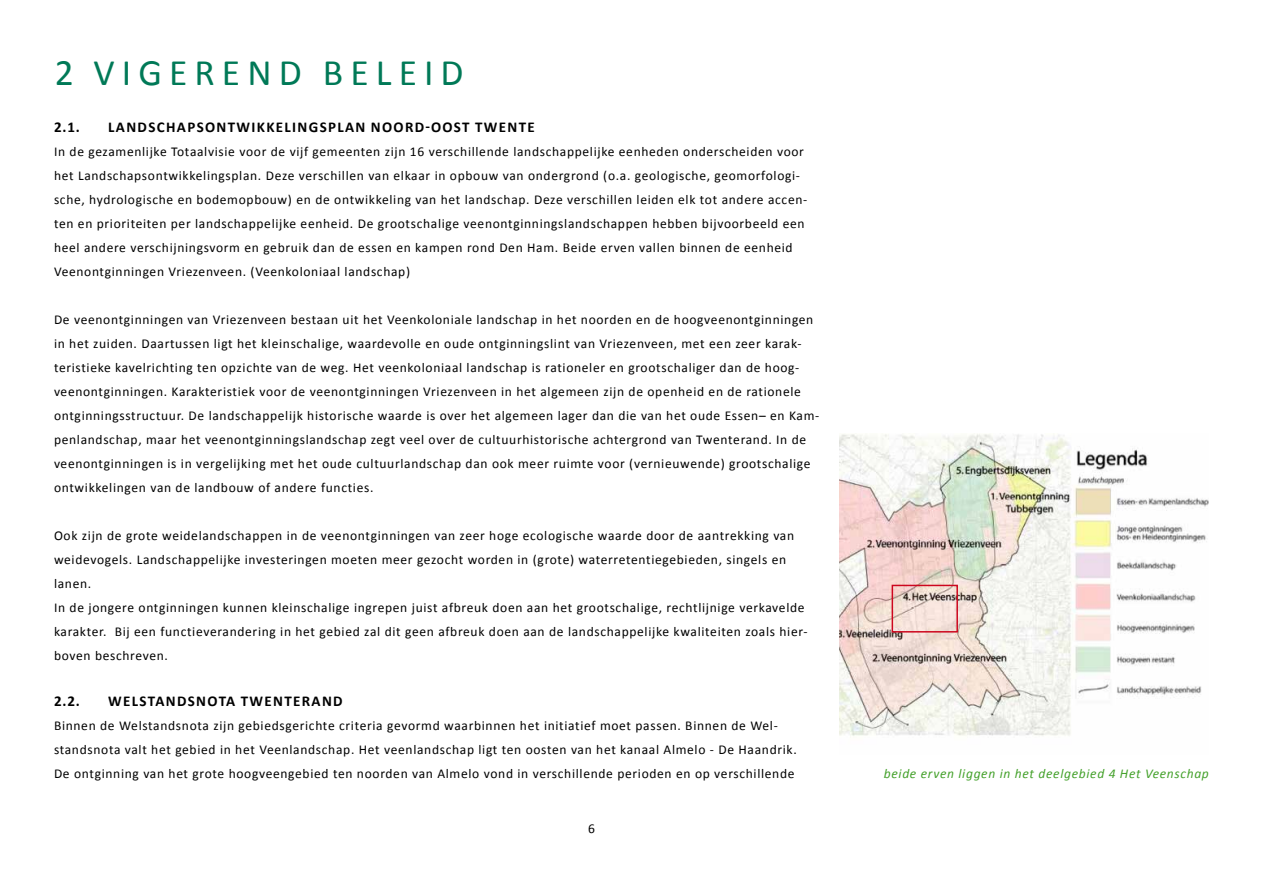
<style>
.page{position:relative;width:1263px;height:893px;background:#fff}
.page>*{position:absolute;margin:0;border:0;box-sizing:border-box;transform-origin:0 0}
.t1{font:37.5px "Calibri";letter-spacing:.19em;color:#007957}
.t2{font:700 15px "Calibri";letter-spacing:.09em;color:#000}
.t3{font:13.5px/24px "Calibri";letter-spacing:.05em;color:#000}
.t4{font:italic 13.5px "Calibri";letter-spacing:.05em;color:#44a12b}
</style>
<div class="page">
<img style="left:839px;top:434px;width:370px;height:302px">
<div style="left:891px;top:585px;width:67px;height:48px;border:2px solid #cd071e"></div>
<h1 class="t1" style="left:55px;top:49px;width:410px">2 VIGEREND BELEID</h1>
<p class="t2" style="left:54px;top:117px;width:27px">2.1.</p>
<p class="t2" style="left:108px;top:117px;width:428px">LANDSCHAPSONTWIKKELINGSPLAN NOORD-OOST TWENTE</p>
<p class="t3" style="left:54px;top:139px;width:755px">In de gezamenlijke Totaalvisie voor de vijf gemeenten zijn 16 verschillende landschappelijke eenheden onderscheiden voor het Landschapsontwikkelingsplan. Deze verschillen van elkaar in opbouw van ondergrond (o.a. geologische, geomorfologi&shy;sche, hydrologische en bodemopbouw) en de ontwikkeling van het landschap. Deze verschillen leiden elk tot andere accen&shy;ten en prioriteiten per landschappelijke eenheid. De grootschalige veenontginningslandschappen hebben bijvoorbeeld een heel andere verschijningsvorm en gebruik dan de essen en kampen rond Den Ham. Beide erven vallen binnen de eenheid Veenontginningen Vriezenveen. (Veenkoloniaal landschap)</p>
<p class="t3" style="left:54px;top:307px;width:767px">De veenontginningen van Vriezenveen bestaan uit het Veenkoloniale landschap in het noorden en de hoogveenontginningen in het zuiden. Daartussen ligt het kleinschalige, waardevolle en oude ontginningslint van Vriezenveen, met een zeer karak&shy;teristieke kavelrichting ten opzichte van de weg. Het veenkoloniaal landschap is rationeler en grootschaliger dan de hoog&shy;veenontginningen. Karakteristiek voor de veenontginningen Vriezenveen in het algemeen zijn de openheid en de rationele ontginningsstructuur. De landschappelijk historische waarde is over het algemeen lager dan die van het oude Essen– en Kam&shy;penlandschap, maar het veenontginningslandschap zegt veel over de cultuurhistorische achtergrond van Twenterand. In de veenontginningen is in vergelijking met het oude cultuurlandschap dan ook meer ruimte voor (vernieuwende) grootschalige ontwikkelingen van de landbouw of andere functies.</p>
<p class="t3" style="left:54px;top:523px;width:755px">Ook zijn de grote weidelandschappen in de veenontginningen van zeer hoge ecologische waarde door de aantrekking van weidevogels. Landschappelijke investeringen moeten meer gezocht worden in (grote) waterretentiegebieden, singels en lanen.<br>In de jongere ontginningen kunnen kleinschalige ingrepen juist afbreuk doen aan het grootschalige, rechtlijnige verkavelde karakter. Bij een functieverandering in het gebied zal dit geen afbreuk doen aan de landschappelijke kwaliteiten zoals hier&shy;boven beschreven.</p>
<p class="t2" style="left:54px;top:692px;width:27px">2.2.</p>
<p class="t2" style="left:108px;top:692px;width:236px">WELSTANDSNOTA TWENTERAND</p>
<p class="t3" style="left:54px;top:714px;width:744px">Binnen de Welstandsnota zijn gebiedsgerichte criteria gevormd waarbinnen het initiatief moet passen. Binnen de Wel&shy;standsnota valt het gebied in het Veenlandschap. Het veenlandschap ligt ten oosten van het kanaal Almelo - De Haandrik.<br>De ontginning van het grote hoogveengebied ten noorden van Almelo vond in verschillende perioden en op verschillende</p>
<p class="t3" style="left:588px;top:817px;width:8px">6</p>
<p class="t4" style="left:884px;top:764px;width:327px">beide erven liggen in het deelgebied 4 Het Veenschap</p>
</div>
